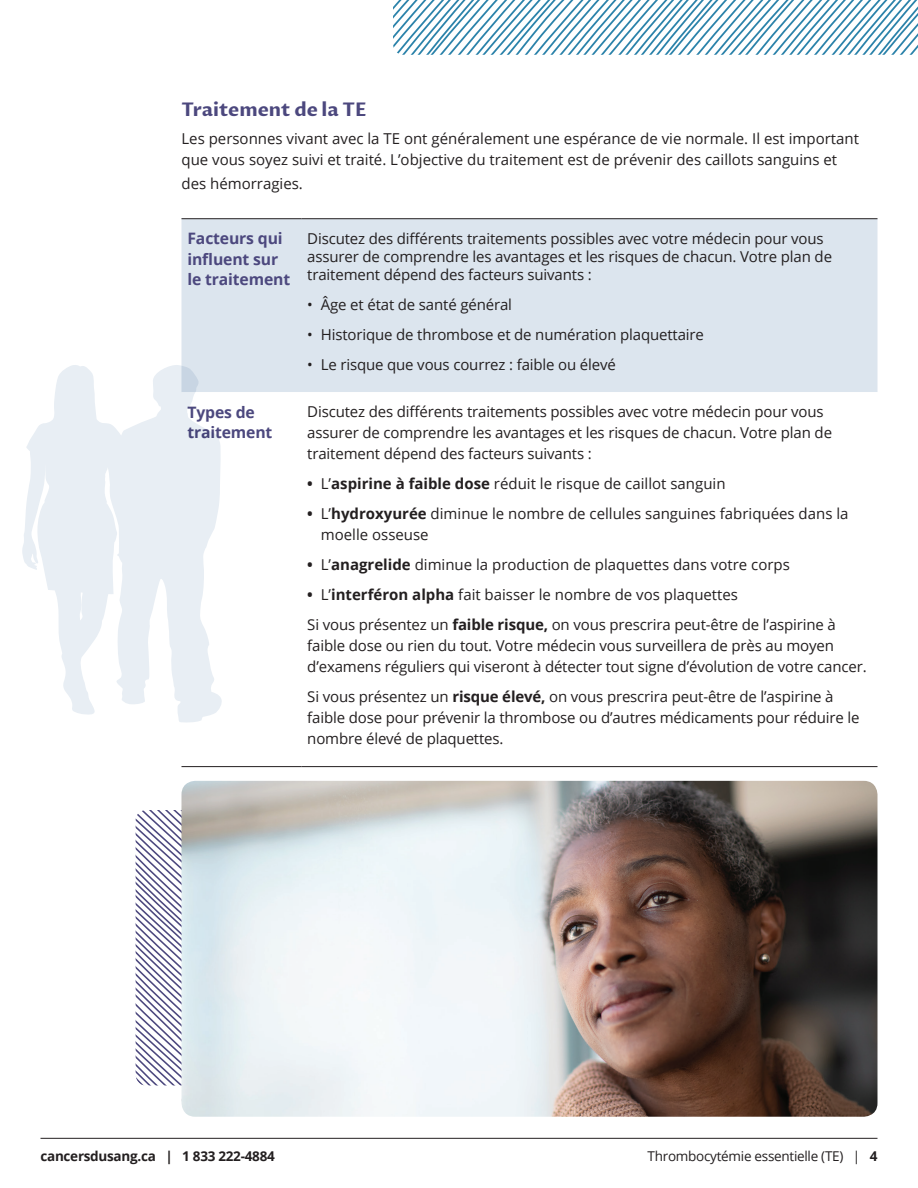
<style>
.page{position:relative;width:918px;height:1188px;background:#fff}
.page>*{position:absolute;margin:0;border:0;box-sizing:border-box;transform-origin:0 0}
.t1{font:700 18.75px "Proza Libre";color:#4c487e}
.t2{font:700 15.75px/20.2px "Open Sans";letter-spacing:-.01em;color:#4c487e}
.t3{font:15px/21px "Open Sans";letter-spacing:-.01em;color:#231f20}
.t4{font:13.5px "Open Sans";letter-spacing:-.02em;color:#231f20}
.t5{font:700 13.5px "Open Sans";letter-spacing:-.02em;color:#231f20}
.s1{font-weight:700}
</style>
<div class="page">
<hr style="left:40px;top:1138px;width:838px;height:1px;background:#231f20">
<div style="left:181px;top:219px;width:697px;height:173px;background:#dce5ee"></div>
<hr style="left:181px;top:218px;width:120px;height:1px;background:#231f20">
<hr style="left:301px;top:218px;width:577px;height:1px;background:#231f20">
<hr style="left:181px;top:766px;width:120px;height:1px;background:#231f20">
<hr style="left:301px;top:766px;width:577px;height:1px;background:#231f20">
<svg style="left:136px;top:810px;width:45px;height:276px"></svg>
<img style="left:181px;top:781px;width:697px;height:336px">
<svg style="left:393px;top:0;width:525px;height:55px"></svg>
<svg style="left:22px;top:364px;width:201px;height:359px"></svg>
<p class="t1" style="left:181px;top:98px;width:187px">Traitement de la TE</p>
<p class="t3" style="left:181px;top:127px;width:679px">Les personnes vivant avec la TE ont généralement une espérance de vie normale. Il est important que vous soyez suivi et traité. L’objective du traitement est de prévenir des caillots sanguins et</p>
<p class="t3" style="left:181px;top:172px;width:123px">des hémorragies.</p>
<p class="t2" style="left:187px;top:228px;width:104px">Facteurs qui influent sur le traitement</p>
<p class="t3" style="left:307px;top:229px;width:526px;line-height:18px">Discutez des différents traitements possibles avec votre médecin pour vous assurer de comprendre les avantages et les risques de chacun. Votre plan de traitement dépend des facteurs suivants :</p>
<p class="t3" style="left:307px;top:293px;width:206px">• Âge et état de santé général</p>
<p class="t3" style="left:307px;top:323px;width:398px">• Historique de thrombose et de numération plaquettaire</p>
<p class="t3" style="left:307px;top:353px;width:310px">• Le risque que vous courrez : faible ou élevé</p>
<p class="t2" style="left:187px;top:401px;width:86px">Types de traitement</p>
<p class="t3" style="left:307px;top:401px;width:526px">Discutez des différents traitements possibles avec votre médecin pour vous assurer de comprendre les avantages et les risques de chacun. Votre plan de traitement dépend des facteurs suivants :</p>
<p class="t3" style="left:307px;top:473px;width:420px"><span class="s1">•</span> L’<span class="s1">aspirine à faible dose</span> réduit le risque de caillot sanguin</p>
<p class="t3" style="left:321px;top:503px;width:529px;text-indent:-14px"><span class="s1">•</span> L’<span class="s1">hydroxyurée</span> diminue le nombre de cellules sanguines fabriquées dans la moelle osseuse</p>
<p class="t3" style="left:307px;top:554px;width:484px"><span class="s1">•</span> L’<span class="s1">anagrelide</span> diminue la production de plaquettes dans votre corps</p>
<p class="t3" style="left:307px;top:579px;width:530px;line-height:30px"><span class="s1">•</span> L’<span class="s1">interféron alpha</span> fait baisser le nombre de vos plaquettes<br>Si vous présentez un <span class="s1">faible risque,</span> on vous prescrira peut-être de l’aspirine à</p>
<p class="t3" style="left:307px;top:635px;width:561px">faible dose ou rien du tout. Votre médecin vous surveillera de près au moyen d’examens réguliers qui viseront à détecter tout signe d’évolution de votre cancer.</p>
<p class="t3" style="left:307px;top:686px;width:554px">Si vous présentez un <span class="s1">risque élevé,</span> on vous prescrira peut-être de l’aspirine à faible dose pour prévenir la thrombose ou d’autres médicaments pour réduire le nombre élevé de plaquettes.</p>
<p class="t5" style="left:40px;top:1147px;width:236px">cancersdusang.ca | 1 833 222-4884</p>
<p class="t4" style="left:648px;top:1147px;width:231px">Thrombocytémie essentielle (TE) | <span class="s1">4</span></p>
</div>
